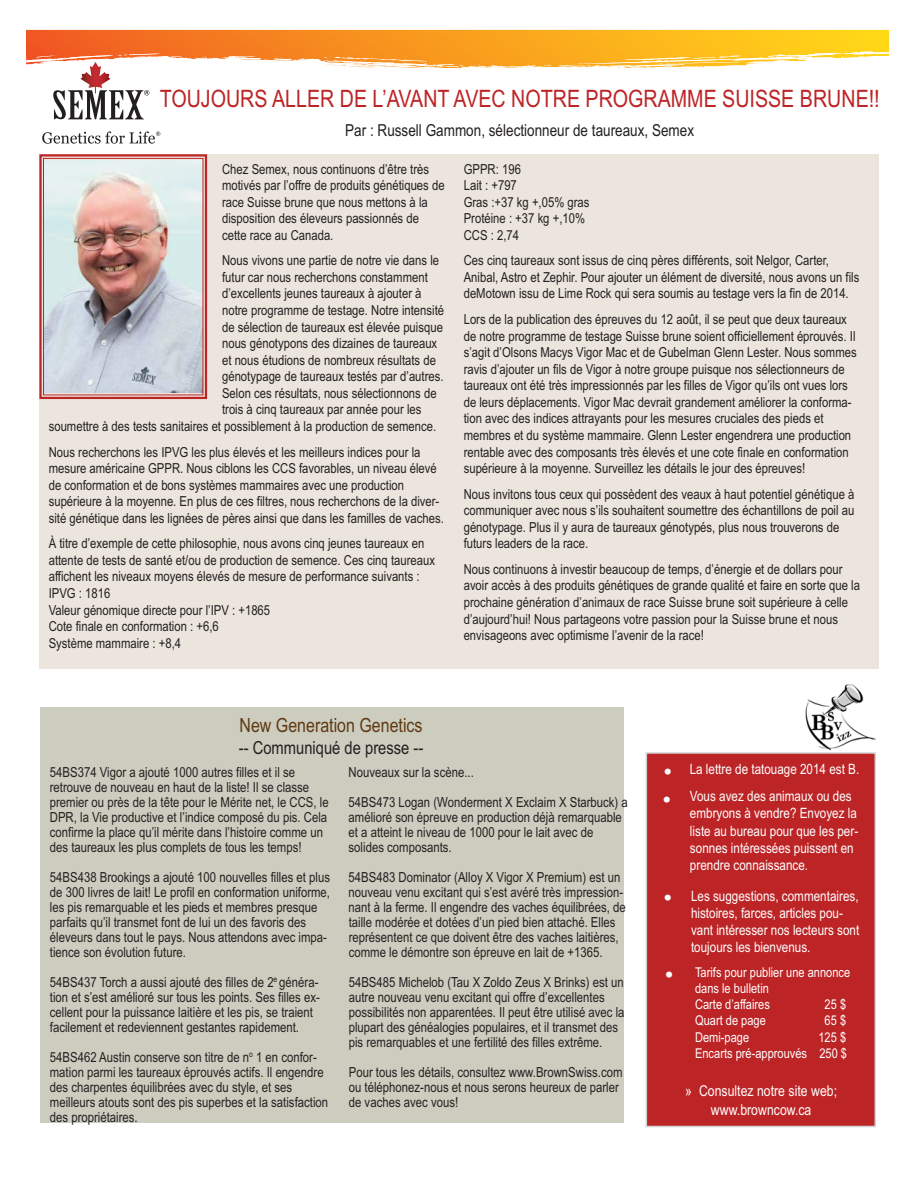
<style>
.page{position:relative;width:918px;height:1188px;background:#fff}
.page>*{position:absolute;margin:0;border:0;box-sizing:border-box;transform-origin:0 0}
.t1{font:24px "Arial Narrow";color:#bd2426}
.t2{font:19.5px "Arial Narrow";color:#603913}
.t3{font:18px "Arial Narrow";color:#231f20}
.t4{font:16.5px "Arial Narrow";color:#231f20}
.t5{font:15px/19.5px "Arial Narrow";color:#fff;text-align:center}
.t6{font:14.25px/17.1px "Arial Narrow";color:#fff}
.t7{font:13.8px/16.5px "Arial Narrow";color:#231f20}
.t8{font:13.5px/16.2px "Arial Narrow";color:#fff}
.s1{font-family:"Abadi";font-weight:800;font-stretch:condensed;font-size:21px}
</style>
<div class="page">
<div style="left:39px;top:154px;width:840px;height:514px;background:#ece5dd"></div>
<svg style="left:42px;top:131px;width:118px;height:13px"></svg>
<img style="left:45px;top:161px;width:156px;height:231px">
<div style="left:39px;top:154px;width:168px;height:245px;border:2px solid #bd2426"></div>
<div style="left:43px;top:158px;width:160px;height:237px;border:1px solid #bd2426"></div>
<svg style="left:27px;top:30px;width:862px;height:90px"></svg>
<img style="left:805px;top:684px;width:70px;height:67px">
<div style="left:647px;top:754px;width:227px;height:372px;background:#bd2426"></div>
<div style="left:646px;top:752px;width:230px;height:375px;border:2px solid #d1d3d4"></div>
<div style="left:41px;top:708px;width:583px;height:415px;background:#cccdbf"></div>
<h1 class="t1" style="left:160px;top:90px;width:721px">TOUJOURS ALLER DE L’AVANT AVEC NOTRE PROGRAMME SUISSE BRUNE!!</h1>
<p class="t4" style="left:345px;top:124px;width:350px">Par : Russell Gammon, sélectionneur de taureaux, Semex</p>
<p class="t7" style="left:222px;top:162px;width:224px">Chez Semex, nous continuons d’être très motivés par l’offre de produits génétiques de race Suisse brune que nous mettons à la disposition des éleveurs passionnés de cette race au Canada.</p>
<p class="t7" style="left:222px;top:254px;width:219px">Nous vivons une partie de notre vie dans le</p>
<p class="t7" style="left:222px;top:270px;width:207px">futur car nous recherchons constamment</p>
<p class="t7" style="left:222px;top:287px;width:201px">d’excellents jeunes taureaux à ajouter à</p>
<p class="t7" style="left:222px;top:303px;width:224px">notre programme de testage. Notre intensité</p>
<p class="t7" style="left:222px;top:320px;width:222px">de sélection de taureaux est élevée puisque</p>
<p class="t7" style="left:222px;top:336px;width:217px">nous génotypons des dizaines de taureaux</p>
<p class="t7" style="left:222px;top:353px;width:215px">et nous étudions de nombreux résultats de</p>
<p class="t7" style="left:222px;top:370px;width:223px">génotypage de taureaux testés par d’autres.</p>
<p class="t7" style="left:222px;top:386px;width:216px">Selon ces résultats, nous sélectionnons de</p>
<p class="t7" style="left:222px;top:403px;width:201px">trois à cinq taureaux par année pour les</p>
<p class="t7" style="left:49px;top:419px;width:389px">soumettre à des tests sanitaires et possiblement à la production de semence.</p>
<p class="t7" style="left:49px;top:445px;width:397px">Nous recherchons les IPVG les plus élevés et les meilleurs indices pour la mesure américaine GPPR. Nous ciblons les CCS favorables, un niveau élevé de conformation et de bons systèmes mammaires avec une production supérieure à la moyenne. En plus de ces filtres, nous recherchons de la diver&shy;sité génétique dans les lignées de pères ainsi que dans les familles de vaches.</p>
<p class="t7" style="left:49px;top:537px;width:388px">À titre d’exemple de cette philosophie, nous avons cinq jeunes taureaux en attente de tests de santé et/ou de production de semence. Ces cinq taureaux affichent les niveaux moyens élevés de mesure de performance suivants :<br>IPVG : 1816<br>Valeur génomique directe pour l’IPV : +1865<br>Cote finale en conformation : +6,6<br>Système mammaire : +8,4</p>
<p class="t7" style="left:464px;top:162px;width:127px">GPPR: 196<br>Lait : +797<br>Gras :+37 kg +,05% gras<br>Protéine : +37 kg +,10%<br>CCS : 2,74</p>
<p class="t7" style="left:464px;top:254px;width:397px">Ces cinq taureaux sont issus de cinq pères différents, soit Nelgor, Carter,<br>Anibal, Astro et Zephir. Pour ajouter un élément de diversité, nous avons un fils deMotown issu de Lime Rock qui sera soumis au testage vers la fin de 2014.</p>
<p class="t7" style="left:464px;top:312px;width:394px">Lors de la publication des épreuves du 12 août, il se peut que deux taureaux de notre programme de testage Suisse brune soient officiellement éprouvés. Il s’agit d’Olsons Macys Vigor Mac et de Gubelman Glenn Lester. Nous sommes ravis d’ajouter un fils de Vigor à notre groupe puisque nos sélectionneurs de taureaux ont été très impressionnés par les filles de Vigor qu’ils ont vues lors de leurs déplacements. Vigor Mac devrait grandement améliorer la conforma&shy;tion avec des indices attrayants pour les mesures cruciales des pieds et membres et du système mammaire. Glenn Lester engendrera une production rentable avec des composants très élevés et une cote finale en conformation supérieure à la moyenne. Surveillez les détails le jour des épreuves!</p>
<p class="t7" style="left:464px;top:487px;width:392px">Nous invitons tous ceux qui possèdent des veaux à haut potentiel génétique à communiquer avec nous s’ils souhaitent soumettre des échantillons de poil au génotypage. Plus il y aura de taureaux génotypés, plus nous trouverons de futurs leaders de la race.</p>
<p class="t7" style="left:464px;top:562px;width:398px">Nous continuons à investir beaucoup de temps, d’énergie et de dollars pour avoir accès à des produits génétiques de grande qualité et faire en sorte que la prochaine génération d’animaux de race Suisse brune soit supérieure à celle d’aujourd’hui! Nous partageons votre passion pour la Suisse brune et nous envisageons avec optimisme l’avenir de la race!</p>
<h2 class="t2" style="left:240px;top:718px;width:185px">New Generation Genetics</h2>
<h3 class="t3" style="left:239px;top:741px;width:186px">-- Communiqué de presse --</h3>
<p class="t7" style="left:50px;top:766px;width:280px;line-height:15px">54BS374 Vigor a ajouté 1000 autres filles et il se retrouve de nouveau en haut de la liste! Il se classe premier ou près de la tête pour le Mérite net, le CCS, le DPR, la Vie productive et l’indice composé du pis. Cela confirme la place qu’il mérite dans l’histoire comme un des taureaux les plus complets de tous les temps!</p>
<p class="t7" style="left:50px;top:871px;width:282px;line-height:15px">54BS438 Brookings a ajouté 100 nouvelles filles et plus de 300 livres de lait! Le profil en conformation uniforme, les pis remarquable et les pieds et membres presque parfaits qu’il transmet font de lui un des favoris des éleveurs dans tout le pays. Nous attendons avec impa&shy;tience son évolution future.</p>
<p class="t7" style="left:50px;top:976px;width:272px;line-height:15px">54BS437 Torch a aussi ajouté des filles de 2<sup>e</sup> généra&shy;tion et s’est amélioré sur tous les points. Ses filles ex&shy;cellent pour la puissance laitière et les pis, se traient facilement et redeviennent gestantes rapidement.</p>
<p class="t7" style="left:50px;top:1051px;width:280px;line-height:15px">54BS462 Austin conserve son titre de n<sup>o</sup> 1 en confor&shy;mation parmi les taureaux éprouvés actifs. Il engendre des charpentes équilibrées avec du style, et ses meilleurs atouts sont des pis superbes et la satisfaction des propriétaires.</p>
<p class="t7" style="left:349px;top:758px;width:281px;line-height:30px">Nouveaux sur la scène...<br>54BS473 Logan (Wonderment X Exclaim X Starbuck) a</p>
<p class="t7" style="left:349px;top:811px;width:275px;line-height:15px">amélioré son épreuve en production déjà remarquable et a atteint le niveau de 1000 pour le lait avec de solides composants.</p>
<p class="t7" style="left:349px;top:871px;width:279px;line-height:15px">54BS483 Dominator (Alloy X Vigor X Premium) est un nouveau venu excitant qui s’est avéré très impression&shy;nant à la ferme. Il engendre des vaches équilibrées, de taille modérée et dotées d’un pied bien attaché. Elles représentent ce que doivent être des vaches laitières, comme le démontre son épreuve en lait de +1365.</p>
<p class="t7" style="left:349px;top:976px;width:277px;line-height:15px">54BS485 Michelob (Tau X Zoldo Zeus X Brinks) est un autre nouveau venu excitant qui offre d’excellentes possibilités non apparentées. Il peut être utilisé avec la plupart des généalogies populaires, et il transmet des pis remarquables et une fertilité des filles extrême.</p>
<p class="t7" style="left:349px;top:1066px;width:275px;line-height:15px">Pour tous les détails, consultez www.BrownSwiss.com ou téléphonez-nous et nous serons heureux de parler de vaches avec vous!</p>
<p class="t6" style="left:664px;top:761px;width:197px"><span class="s1">•</span> La lettre de tatouage 2014 est B.</p>
<p class="t6" style="left:690px;top:789px;width:170px;text-indent:-27px"><span class="s1">•</span> Vous avez des animaux ou des embryons à vendre? Envoyez la liste au bureau pour que les per&shy;sonnes intéressées puissent en prendre connaissance.</p>
<p class="t6" style="left:691px;top:889px;width:170px;text-indent:-27px"><span class="s1">•</span> Les suggestions, commentaires, histoires, farces, articles pou&shy;vant intéresser nos lecteurs sont toujours les bienvenus.</p>
<p class="t8" style="left:695px;top:965px;width:157px;text-indent:-30px"><span class="s1">•</span> Tarifs pour publier une annonce dans le bulletin<br>Carte d’affaires</p>
<p class="t8" style="left:825px;top:998px;width:23px">25 $</p>
<p class="t8" style="left:695px;top:1014px;width:72px">Quart de page</p>
<p class="t8" style="left:825px;top:1014px;width:23px">65 $</p>
<p class="t8" style="left:695px;top:1030px;width:56px">Demi-page</p>
<p class="t8" style="left:695px;top:1030px;width:153px;text-align:right">125 $<br>Encarts pré-approuvés 250 $</p>
<p class="t5" style="left:685px;top:1082px;width:153px">» Consultez notre site web; www.browncow.ca</p>
</div>
